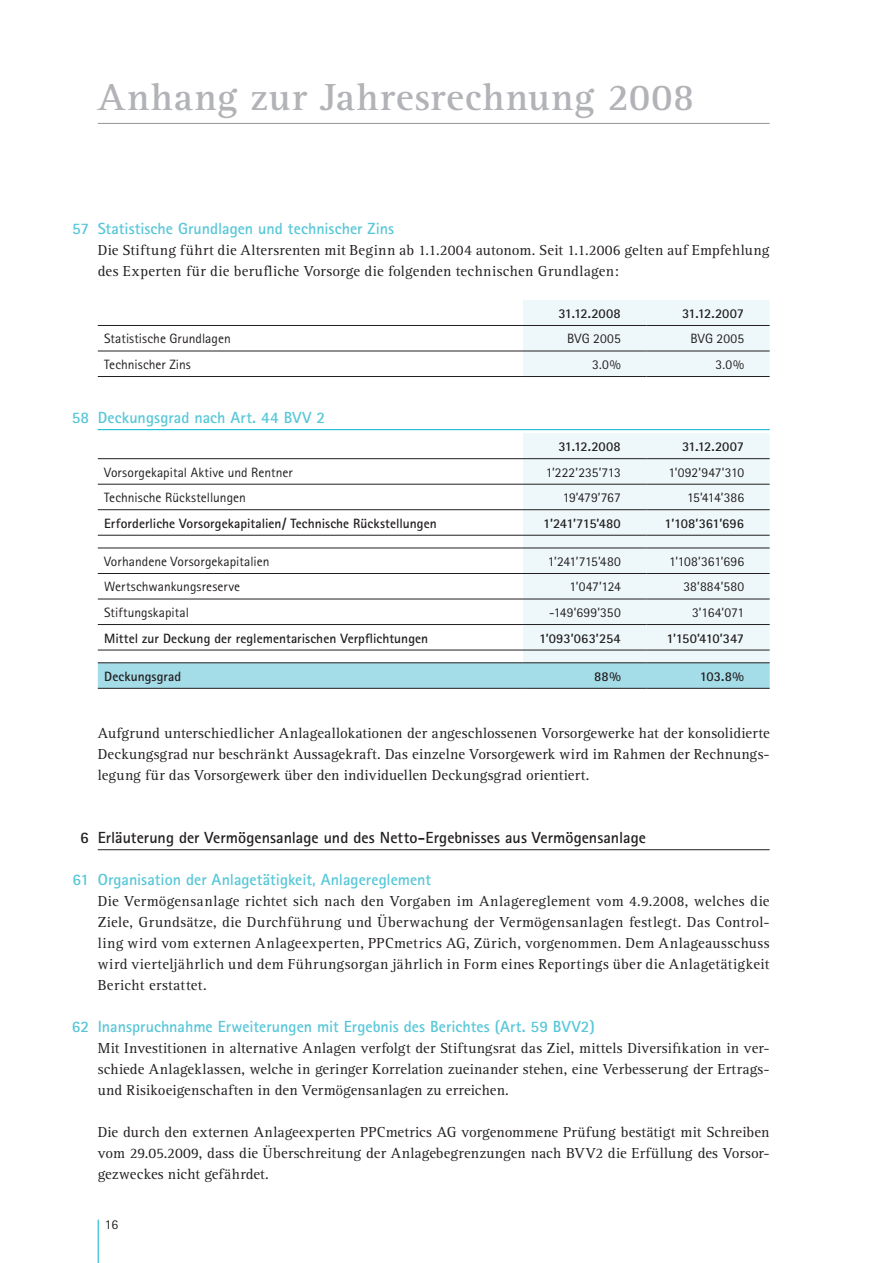
<style>
.page{position:relative;width:893px;height:1263px;background:#fff}
.page>*{position:absolute;margin:0;border:0;box-sizing:border-box;transform-origin:0 0}
.t1{font:700 39px "Rotis Serif";letter-spacing:.015em;color:#b2b3b7}
.t2{font:700 16.2px "Rotis Sans Serif";letter-spacing:.005em;color:#57c7d8}
.t3{font:700 16.2px "Rotis Sans Serif";letter-spacing:.005em;color:#231f20}
.t4{font:15px/21px "Rotis Serif";letter-spacing:.015em;color:#231f20;text-align:justify}
.t5{font:13.5px "Rotis Sans Serif";letter-spacing:.005em;color:#231f20}
.t6{font:700 13.5px "Rotis Sans Serif";letter-spacing:.005em;color:#231f20}
.t7{font:13.5px "Rotis Sans Serif";letter-spacing:-.015em;color:#231f20}
.t8{font:700 13.5px "Rotis Sans Serif";letter-spacing:-.035em;color:#231f20}
.t9{font:13.5px "Rotis Sans Serif";letter-spacing:-.03em;color:#231f20}
.t10{font:700 13.5px "Rotis Sans Serif";letter-spacing:-.04em;color:#231f20}
</style>
<div class="page">
<hr style="left:98px;top:123px;width:672px;height:1px;background:#939598">
<hr style="left:98px;top:429px;width:672px;height:1px;background:#00b5cb">
<hr style="left:98px;top:849px;width:672px;height:1px;background:#231f20">
<div style="left:523px;top:300px;width:247px;height:76px;background:#eef8fa"></div>
<hr style="left:98px;top:351px;width:425px;height:1px;background:#231f20">
<hr style="left:523px;top:351px;width:123px;height:1px;background:#231f20">
<hr style="left:646px;top:351px;width:124px;height:1px;background:#231f20">
<hr style="left:98px;top:376px;width:425px;height:1px;background:#231f20">
<hr style="left:523px;top:376px;width:123px;height:1px;background:#231f20">
<hr style="left:646px;top:376px;width:124px;height:1px;background:#231f20">
<hr style="left:98px;top:325px;width:425px;height:1px;background:#231f20">
<hr style="left:523px;top:325px;width:123px;height:1px;background:#231f20">
<hr style="left:646px;top:325px;width:124px;height:1px;background:#231f20">
<div style="left:523px;top:433px;width:247px;height:229px;background:#eef8fa"></div>
<svg style="left:98px;top:663px;width:672px;height:25px;background:#a1d8e4"></svg>
<hr style="left:98px;top:458px;width:425px;height:1px;background:#231f20">
<hr style="left:523px;top:458px;width:123px;height:1px;background:#231f20">
<hr style="left:646px;top:458px;width:124px;height:1px;background:#231f20">
<hr style="left:98px;top:484px;width:425px;height:1px;background:#231f20">
<hr style="left:523px;top:484px;width:123px;height:1px;background:#231f20">
<hr style="left:646px;top:484px;width:124px;height:1px;background:#231f20">
<hr style="left:98px;top:509px;width:425px;height:1px;background:#231f20">
<hr style="left:523px;top:509px;width:123px;height:1px;background:#231f20">
<hr style="left:646px;top:509px;width:124px;height:1px;background:#231f20">
<hr style="left:98px;top:535px;width:425px;height:1px;background:#231f20">
<hr style="left:523px;top:535px;width:123px;height:1px;background:#231f20">
<hr style="left:646px;top:535px;width:124px;height:1px;background:#231f20">
<hr style="left:98px;top:548px;width:425px;height:1px;background:#231f20">
<hr style="left:523px;top:548px;width:123px;height:1px;background:#231f20">
<hr style="left:646px;top:548px;width:124px;height:1px;background:#231f20">
<hr style="left:98px;top:573px;width:425px;height:1px;background:#231f20">
<hr style="left:523px;top:573px;width:123px;height:1px;background:#231f20">
<hr style="left:646px;top:573px;width:124px;height:1px;background:#231f20">
<hr style="left:98px;top:599px;width:425px;height:1px;background:#231f20">
<hr style="left:523px;top:599px;width:123px;height:1px;background:#231f20">
<hr style="left:646px;top:599px;width:124px;height:1px;background:#231f20">
<hr style="left:98px;top:624px;width:425px;height:1px;background:#231f20">
<hr style="left:523px;top:624px;width:123px;height:1px;background:#231f20">
<hr style="left:646px;top:624px;width:124px;height:1px;background:#231f20">
<hr style="left:98px;top:650px;width:425px;height:1px;background:#231f20">
<hr style="left:523px;top:650px;width:123px;height:1px;background:#231f20">
<hr style="left:646px;top:650px;width:124px;height:1px;background:#231f20">
<hr style="left:98px;top:662px;width:425px;height:1px;background:#231f20">
<hr style="left:523px;top:662px;width:123px;height:1px;background:#231f20">
<hr style="left:646px;top:662px;width:124px;height:1px;background:#231f20">
<hr style="left:98px;top:688px;width:425px;height:1px;background:#231f20">
<hr style="left:523px;top:688px;width:123px;height:1px;background:#231f20">
<hr style="left:646px;top:688px;width:124px;height:1px;background:#231f20">
<hr style="left:98px;top:1219px;width:1px;height:44px;background:#00b5cb">
<h1 class="t1" style="left:98px;top:74px;width:598px">Anhang zur Jahresrechnung 2008</h1>
<p class="t2" style="left:72px;top:218px;width:323px">57 Statistische Grundlagen und technischer Zins</p>
<p class="t4" style="left:98px;top:240px;width:673px">Die Stiftung führt die Altersrenten mit Beginn ab 1.1.2004 autonom. Seit 1.1.2006 gelten auf Empfehlung des Experten für die berufliche Vorsorge die folgenden technischen Grundlagen:</p>
<p class="t6" style="left:558px;top:305px;width:64px">31.12.2008</p>
<p class="t6" style="left:682px;top:305px;width:64px">31.12.2007</p>
<p class="t5" style="left:104px;top:331px;width:128px">Statistische Grundlagen</p>
<p class="t5" style="left:567px;top:331px;width:55px">BVG 2005</p>
<p class="t5" style="left:690px;top:331px;width:55px">BVG 2005</p>
<p class="t5" style="left:104px;top:356px;width:88px">Technischer Zins</p>
<p class="t5" style="left:592px;top:356px;width:30px">3.0%</p>
<p class="t5" style="left:716px;top:356px;width:30px">3.0%</p>
<p class="t2" style="left:72px;top:407px;width:255px">58 Deckungsgrad nach Art. 44 Bvv 2</p>
<p class="t6" style="left:558px;top:438px;width:64px">31.12.2008</p>
<p class="t6" style="left:682px;top:438px;width:64px">31.12.2007</p>
<p class="t5" style="left:104px;top:464px;width:190px">Vorsorgekapital Aktive und Rentner</p>
<p class="t5" style="left:546px;top:464px;width:77px">1’222’235’713</p>
<p class="t7" style="left:668px;top:464px;width:77px">1’092’947’310</p>
<p class="t5" style="left:104px;top:490px;width:143px">Technische Rückstellungen</p>
<p class="t5" style="left:563px;top:490px;width:60px">19’479’767</p>
<p class="t5" style="left:687px;top:490px;width:59px">15’414’386</p>
<p class="t6" style="left:104px;top:515px;width:334px">erforderliche vorsorgekapitalien/ technische Rückstellungen</p>
<p class="t8" style="left:543px;top:515px;width:79px">1’241’715’480</p>
<p class="t6" style="left:665px;top:515px;width:81px">1’108’361’696</p>
<p class="t5" style="left:104px;top:553px;width:167px">Vorhandene Vorsorgekapitalien</p>
<p class="t9" style="left:548px;top:553px;width:74px">1’241’715’480</p>
<p class="t5" style="left:669px;top:553px;width:77px">1’108’361’696</p>
<p class="t5" style="left:104px;top:579px;width:138px">Wertschwankungsreserve</p>
<p class="t5" style="left:569px;top:579px;width:53px">1’047’124</p>
<p class="t5" style="left:683px;top:579px;width:62px">38’884’580</p>
<p class="t5" style="left:104px;top:604px;width:86px">Stiftungskapital</p>
<p class="t5" style="left:549px;top:604px;width:73px">-149’699’350</p>
<p class="t5" style="left:692px;top:604px;width:53px">3’164’071</p>
<p class="t6" style="left:104px;top:629px;width:325px">Mittel zur Deckung der reglementarischen verpflichtungen</p>
<p class="t6" style="left:539px;top:629px;width:83px">1’093’063’254</p>
<p class="t10" style="left:666px;top:629px;width:79px">1’150’410’347</p>
<p class="t6" style="left:104px;top:668px;width:79px">Deckungsgrad</p>
<p class="t6" style="left:594px;top:668px;width:28px">88%</p>
<p class="t6" style="left:700px;top:668px;width:46px">103.8%</p>
<p class="t4" style="left:98px;top:723px;width:673px">Aufgrund unterschiedlicher Anlageallokationen der angeschlossenen Vorsorgewerke hat der konsolidierte Deckungsgrad nur beschränkt Aussagekraft. Das einzelne Vorsorgewerk wird im Rahmen der Rechnungs&shy;legung für das Vorsorgewerk über den individuellen Deckungsgrad orientiert.</p>
<p class="t3" style="left:80px;top:827px;width:567px">6 erläuterung der vermögensanlage und des netto-ergebnisses aus vermögensanlage</p>
<p class="t2" style="left:72px;top:869px;width:360px">61 organisation der Anlagetätigkeit, Anlagereglement</p>
<p class="t4" style="left:98px;top:891px;width:673px">Die Vermögensanlage richtet sich nach den Vorgaben im Anlagereglement vom 4.9.2008, welches die Ziele, Grundsätze, die Durchführung und Überwachung der Vermögensanlagen festlegt. Das Control&shy;ling wird vom externen Anlageexperten, PPCmetrics AG, Zürich, vorgenommen. Dem Anlageausschuss wird vierteljährlich und dem Führungsorgan jährlich in Form eines Reportings über die Anlagetätigkeit Bericht erstattet.</p>
<p class="t2" style="left:72px;top:1016px;width:524px">62 inanspruchnahme erweiterungen mit ergebnis des Berichtes (Art. 59 Bvv2)</p>
<p class="t4" style="left:98px;top:1038px;width:673px">Mit Investitionen in alternative Anlagen verfolgt der Stiftungsrat das Ziel, mittels Diversifikation in ver&shy;schiede Anlageklassen, welche in geringer Korrelation zueinander stehen, eine Verbesserung der Ertrags&shy;und Risikoeigenschaften in den Vermögensanlagen zu erreichen.</p>
<p class="t4" style="left:98px;top:1122px;width:673px">Die durch den externen Anlageexperten PPCmetrics AG vorgenommene Prüfung bestätigt mit Schreiben vom 29.05.2009, dass die Überschreitung der Anlagebegrenzungen nach BVV2 die Erfüllung des Vorsor&shy;gezweckes nicht gefährdet.</p>
<p class="t5" style="left:105px;top:1216px;width:15px">16</p>
</div>
